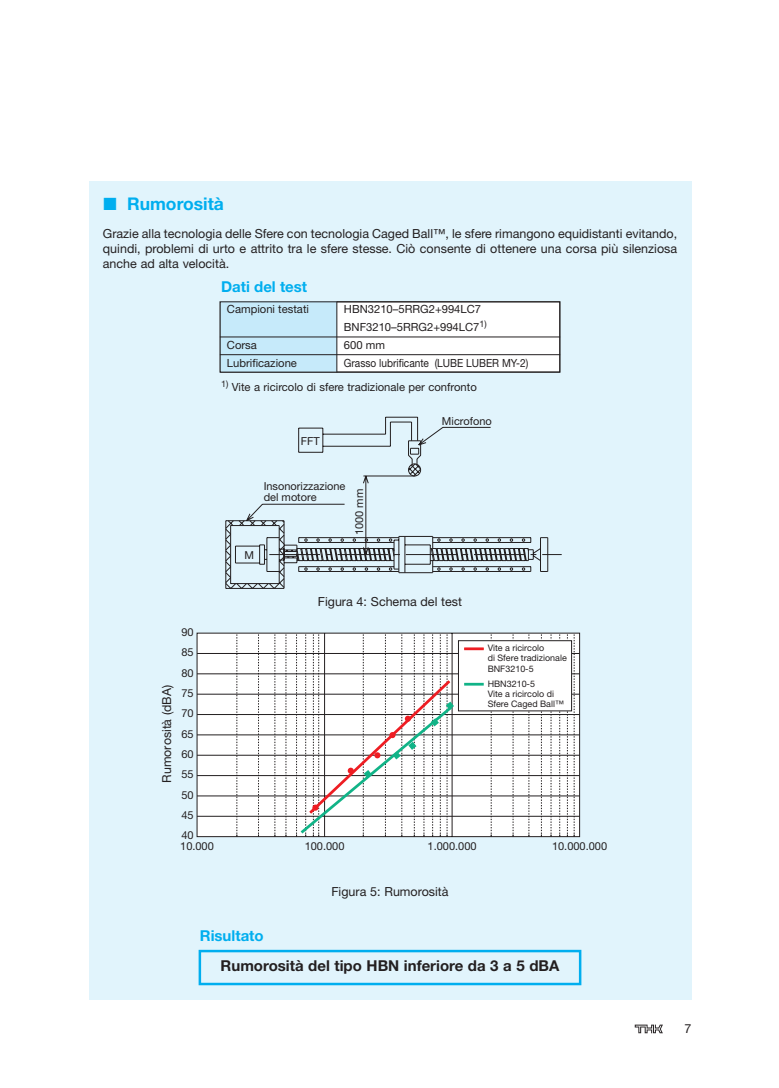
<style>
.page{position:relative;width:779px;height:1088px;background:#fff}
.page>*{position:absolute;margin:0;border:0;box-sizing:border-box;transform-origin:0 0}
.t1{font:700 17.5px "Helvetica Neue";color:#00aeef}
.t2{font:700 15px "Helvetica Neue";color:#231f20}
.t3{font:700 15px "Helvetica Neue";color:#00aeef}
.t4{font:12.5px/15px "Helvetica Neue";color:#231f20;text-align:justify}
.t5{font:12.38px "Helvetica Neue";color:#231f20}
.t6{font:11.25px/17.9px "Helvetica Neue";color:#231f20}
.t7{font:11.25px "Helvetica Neue";color:#231f20;scale:.9 1}
.t8{font:11px/20.2px "Helvetica Neue";color:#231f20;text-align:justify}
.t9{font:9px/10.2px "Helvetica Neue";color:#231f20}
</style>
<div class="page">
<div style="left:89px;top:180px;width:602px;height:819px;background:#e1f4fc"></div>
<div style="left:220px;top:302px;width:340px;height:70px;background:#fff"></div>
<svg style="left:635px;top:1024px;width:28px;height:9px"></svg>
<svg style="left:197px;top:632px;width:383px;height:205px"></svg>
<svg style="left:237px;top:633px;width:1px;height:203px"></svg>
<svg style="left:258px;top:633px;width:1px;height:203px"></svg>
<svg style="left:275px;top:633px;width:1px;height:203px"></svg>
<svg style="left:286px;top:633px;width:1px;height:203px"></svg>
<svg style="left:491px;top:633px;width:1px;height:203px"></svg>
<svg style="left:513px;top:633px;width:1px;height:203px"></svg>
<svg style="left:529px;top:633px;width:1px;height:203px"></svg>
<svg style="left:541px;top:633px;width:1px;height:203px"></svg>
<svg style="left:551px;top:633px;width:1px;height:203px"></svg>
<svg style="left:559px;top:633px;width:1px;height:203px"></svg>
<svg style="left:567px;top:633px;width:1px;height:203px"></svg>
<svg style="left:574px;top:633px;width:1px;height:203px"></svg>
<hr style="left:197px;top:653px;width:382px;height:1px;background:#231f20">
<hr style="left:197px;top:673px;width:382px;height:1px;background:#231f20">
<hr style="left:197px;top:694px;width:382px;height:1px;background:#231f20">
<hr style="left:197px;top:714px;width:382px;height:1px;background:#231f20">
<hr style="left:197px;top:734px;width:382px;height:1px;background:#231f20">
<hr style="left:197px;top:755px;width:382px;height:1px;background:#231f20">
<hr style="left:197px;top:775px;width:382px;height:1px;background:#231f20">
<hr style="left:197px;top:795px;width:382px;height:1px;background:#231f20">
<hr style="left:197px;top:816px;width:382px;height:1px;background:#231f20">
<svg style="left:296px;top:633px;width:159px;height:203px"></svg>
<div style="left:458px;top:640px;width:113px;height:71px;background:#fff"></div>
<div style="left:458px;top:640px;width:114px;height:71px;border:1px solid #231f20"></div>
<hr style="left:464px;top:647px;width:20px;height:3px;background:#ee1d23">
<hr style="left:464px;top:683px;width:20px;height:2px;background:#11b387">
<svg style="left:225px;top:416px;width:323px;height:173px"></svg>
<div style="left:220px;top:301px;width:117px;height:71px;background:#c6eafa"></div>
<div style="left:220px;top:301px;width:340px;height:71px;border:1px solid #231f20"></div>
<hr style="left:220px;top:337px;width:340px;height:1px;background:#231f20">
<hr style="left:220px;top:354px;width:340px;height:1px;background:#231f20">
<hr style="left:336px;top:301px;width:1px;height:71px;background:#231f20">
<div style="left:199px;top:949px;width:382px;height:36px;border:2px solid #00aeef"></div>
<h1 class="t1" style="left:127px;top:197px;width:98px">Rumorosità</h1>
<p class="t4" style="left:103px;top:227px;width:576px">Grazie alla tecnologia delle Sfere con tecnologia Caged Ball™, le sfere rimangono equidistanti evitando, quindi, problemi di urto e attrito tra le sfere stesse. Ciò consente di ottenere una corsa più silenziosa anche ad alta velocità.</p>
<p class="t3" style="left:221px;top:281px;width:88px">Dati del test</p>
<p class="t6" style="left:227px;top:301px;width:84px">Campioni testati</p>
<p class="t6" style="left:344px;top:301px;width:144px">HBN3210–5RRG2+994LC7<br>BNF3210–5RRG2+994LC7<sup>1)</sup></p>
<p class="t6" style="left:227px;top:337px;width:31px">Corsa</p>
<p class="t6" style="left:344px;top:337px;width:43px">600 mm</p>
<p class="t6" style="left:227px;top:355px;width:71px">Lubrificazione</p>
<p class="t7" style="left:344px;top:358px;width:206px">Grasso lubrificante (LUBE LUBER MY-2)</p>
<p class="t6" style="left:221px;top:379px;width:257px"><sup>1)</sup> Vite a ricircolo di sfere tradizionale per confronto</p>
<p class="t8" style="left:301px;top:431px;width:20px">FFT</p>
<p class="t8" style="left:244px;top:546px;width:11px">M</p>
<p class="t8" style="left:264px;top:482px;width:83px;line-height:11px">Insonorizzazione del motore</p>
<p class="t8" style="left:350px;top:535px;width:48px;rotate:-90deg">1000 mm</p>
<p class="t8" style="left:442px;top:412px;width:51px">Microfono</p>
<p class="t4" style="left:318px;top:595px;width:146px">Figura 4: Schema del test</p>
<p class="t8" style="left:181px;top:623px;width:14px">90<br>85<br>80<br>75<br>70<br>65<br>60<br>55<br>50<br>45<br>40</p>
<p class="t8" style="left:180px;top:836px;width:35px">10.000</p>
<p class="t8" style="left:305px;top:836px;width:41px">100.000</p>
<p class="t5" style="left:162px;top:782px;width:99px;rotate:-90deg">Rumorosità (dBA)</p>
<p class="t9" style="left:488px;top:643px;width:81px">Vite a ricircolo<br>di Sfere tradizionale<br>BNF3210-5</p>
<p class="t9" style="left:488px;top:679px;width:78px">HBN3210-5<br>Vite a ricircolo di<br>Sfere Caged Ball™</p>
<p class="t8" style="left:427px;top:836px;width:50px">1.000.000</p>
<p class="t8" style="left:552px;top:836px;width:57px">10.000.000</p>
<p class="t3" style="left:200px;top:929px;width:65px">Risultato</p>
<p class="t4" style="left:331px;top:885px;width:119px">Figura 5: Rumorosità</p>
<p class="t2" style="left:221px;top:960px;width:340px">Rumorosità del tipo HBN inferiore da 3 a 5 dBA</p>
<p class="t4" style="left:684px;top:1022px;width:8px">7</p>
</div>
